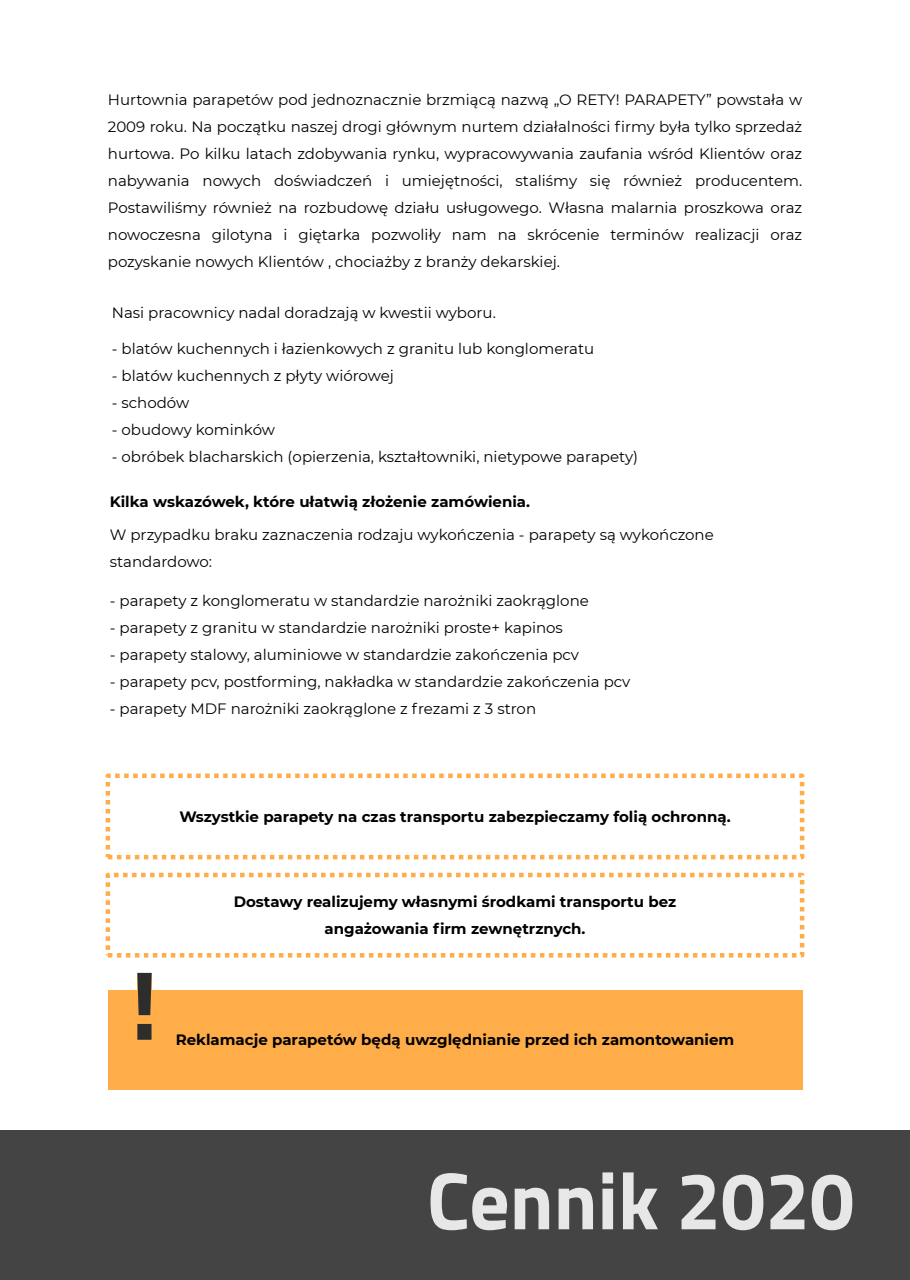
<style>
.page{position:relative;width:910px;height:1280px;background:#fff}
.page>*{position:absolute;margin:0;border:0;box-sizing:border-box;transform-origin:0 0}
.t1{font:700 98.4px "Titillium Web";color:#2d2d2d}
.t2{font:700 81.3px "Titillium Web";color:#e7e7e7}
.t3{font:15px/27px "Montserrat";color:#000;text-align:justify}
.t4{font:700 15px/27px "Montserrat";color:#000;text-align:center}
</style>
<div class="page">
<div style="left:0;top:1131px;width:910px;height:149px;background:#444"></div>
<div style="left:106px;top:773px;width:698px;height:86px;background:#fff;border:4px dashed #ffad49"></div>
<div style="left:106px;top:873px;width:698px;height:84px;background:#fff;border:4px dashed #ffad49"></div>
<div style="left:108px;top:990px;width:694px;height:99px;background:#ffad49"></div>
<div style="left:137px;top:973px;width:15px;height:67px;background:#ffad49"></div>
<p class="t3" style="left:108px;top:86px;width:696px">Hurtownia parapetów pod jednoznacznie brzmiącą nazwą „O RETY! PARAPETY” powstała w 2009 roku. Na początku naszej drogi głównym nurtem działalności firmy była tylko sprzedaż hurtowa. Po kilku latach zdobywania rynku, wypracowywania zaufania wśród Klientów oraz nabywania nowych doświadczeń i umiejętności, staliśmy się również producentem.<br>Postawiliśmy również na rozbudowę działu usługowego. Własna malarnia proszkowa oraz nowoczesna gilotyna i giętarka pozwoliły nam na skrócenie terminów realizacji oraz pozyskanie nowych Klientów , chociażby z branży dekarskiej.</p>
<p class="t3" style="left:112px;top:299px;width:386px">Nasi pracownicy nadal doradzają w kwestii wyboru.</p>
<p class="t3" style="left:112px;top:335px;width:484px">- blatów kuchennych i łazienkowych z granitu lub konglomeratu</p>
<p class="t3" style="left:112px;top:362px;width:284px">- blatów kuchennych z płyty wiórowej</p>
<p class="t3" style="left:112px;top:389px;width:79px">- schodów</p>
<p class="t3" style="left:112px;top:416px;width:165px">- obudowy kominków</p>
<p class="t3" style="left:112px;top:443px;width:528px">- obróbek blacharskich (opierzenia, kształtowniki, nietypowe parapety)</p>
<p class="t4" style="left:110px;top:488px;width:422px">Kilka wskazówek, które ułatwią złożenie zamówienia.</p>
<p class="t3" style="left:110px;top:521px;width:605px">W przypadku braku zaznaczenia rodzaju wykończenia - parapety są wykończone standardowo:</p>
<p class="t3" style="left:110px;top:587px;width:481px">- parapety z konglomeratu w standardzie narożniki zaokrąglone</p>
<p class="t3" style="left:110px;top:614px;width:455px">- parapety z granitu w standardzie narożniki proste+ kapinos</p>
<p class="t3" style="left:110px;top:641px;width:471px">- parapety stalowy, aluminiowe w standardzie zakończenia pcv</p>
<p class="t3" style="left:110px;top:668px;width:522px">- parapety pcv, postforming, nakładka w standardzie zakończenia pcv</p>
<p class="t3" style="left:110px;top:695px;width:428px">- parapety MDF narożniki zaokrąglone z frezami z 3 stron</p>
<p class="t4" style="left:179px;top:803px;width:553px">Wszystkie parapety na czas transportu zabezpieczamy folią ochronną.</p>
<h1 class="t1" style="left:131px;top:928px;width:29px">!</h1>
<p class="t4" style="left:234px;top:888px;width:444px">Dostawy realizujemy własnymi środkami transportu bez angażowania firm zewnętrznych.</p>
<p class="t4" style="left:176px;top:1026px;width:560px">Reklamacje parapetów będą uwzględnianie przed ich zamontowaniem</p>
<h2 class="t2" style="left:427px;top:1137px;width:429px">Cennik 2020</h2>
</div>
